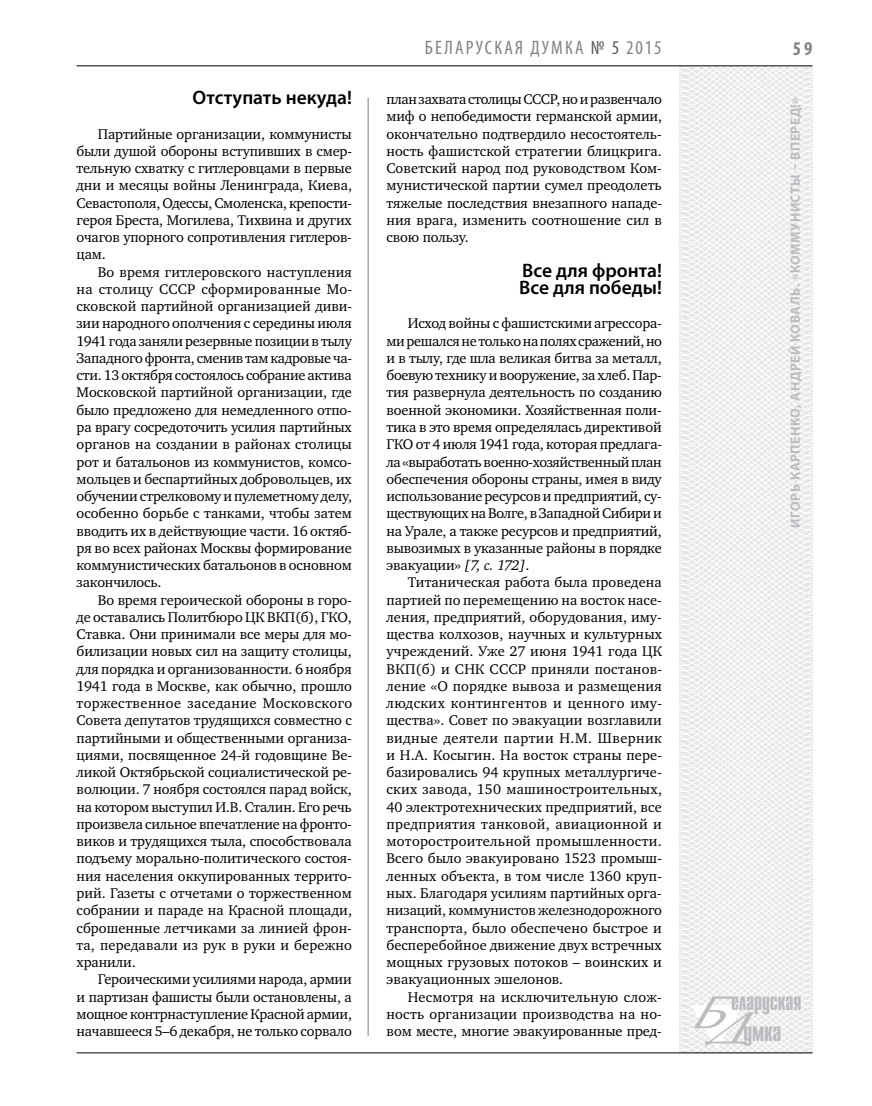
<style>
.page{position:relative;width:872px;height:1106px;background:#fff}
.page>*{position:absolute;margin:0;border:0;box-sizing:border-box;transform-origin:0 0}
.t1{font:600 19.5px/17.2px "Myriad Pro";color:#000}
.t2{font:condensed 19.5px "Myriad Pro";letter-spacing:.11em;color:#808285}
.t3{font:700 condensed 19.5px "Myriad Pro";color:#808285}
.t4{font:14.4px/17.2px "Charter C";letter-spacing:-.01em;color:#000;text-align:justify}
.t5{font:700 13.5px "Myriad Pro";letter-spacing:.04em;color:#bcbdc0}
.s1{color:#58595b}
.s2{font-style:italic}
</style>
<div class="page">
<hr style="left:368px;top:98px;width:1px;height:938px;background:#808285">
<svg style="left:621px;top:65px;width:192px;height:989px"></svg>
<svg style="left:691px;top:996px;width:109px;height:53px"></svg>
<hr style="left:77px;top:65px;width:735px;height:1px;background:#000">
<hr style="left:77px;top:1052px;width:735px;height:1px;background:#000">
<h1 class="t1" style="left:193px;top:88px;width:161px">Отступать некуда!</h1>
<p class="t4" style="left:77px;top:125px;width:277px;text-indent:21px">Партийные организации, коммунисты были душой обороны вступивших в смер&shy;тельную схватку с гитлеровцами в первые дни и месяцы войны Ленинграда, Киева, Севастополя, Одессы, Смоленска, крепости&shy;героя Бреста, Могилева, Тихвина и других очагов упорного сопротивления гитлеров&shy;цам.</p>
<p class="t4" style="left:77px;top:263px;width:277px;text-indent:21px">Во время гитлеровского наступления на столицу СССР сформированные Мо&shy;сковской партийной организацией диви&shy;зии народного ополчения с середины июля 1941 года заняли резервные позиции в тылу Западного фронта, сменив там кадровые ча&shy;сти. 13 октября состоялось собрание актива Московской партийной организации, где было предложено для немедленного отпо&shy;ра врагу сосредоточить усилия партийных органов на создании в районах столицы рот и батальонов из коммунистов, комсо&shy;мольцев и беспартийных добровольцев, их обучении стрелковому и пулеметному делу, особенно борьбе с танками, чтобы затем вводить их в действующие части. 16 октяб&shy;ря во всех районах Москвы формирование коммунистических батальонов в основном закончилось.</p>
<p class="t4" style="left:77px;top:591px;width:277px;text-indent:21px">Во время героической обороны в горо&shy;де оставались Политбюро ЦК ВКП(б), ГКО, Ставка. Они принимали все меры для мо&shy;билизации новых сил на защиту столицы, для порядка и организованности. 6 ноября 1941 года в Москве, как обычно, прошло торжественное заседание Московского Совета депутатов трудящихся совместно с партийными и общественными организа&shy;циями, посвященное 24-й годовщине Ве&shy;ликой Октябрьской социалистической ре&shy;волюции. 7 ноября состоялся парад войск, на котором выступил И.В. Сталин. Его речь произвела сильное впечатление на фронто&shy;виков и трудящихся тыла, способствовала подъему морально-политического состоя&shy;ния населения оккупированных террито&shy;рий. Газеты с отчетами о торжественном собрании и параде на Красной площади, сброшенные летчиками за линией фрон&shy;та, передавали из рук в руки и бережно хранили.</p>
<p class="t4" style="left:77px;top:971px;width:277px;text-indent:21px">Героическими усилиями народа, армии и партизан фашисты были остановлены, а мощное контрнаступление Красной армии, начавшееся 5–6 декабря, не только сорвало</p>
<h1 class="t2" style="left:425px;top:36px;width:238px">БЕЛАРУСКАЯ ДУМКА <span class="s1">№ 5</span> 2015</h1>
<h1 class="t3" style="left:793px;top:37px;width:21px">59</h1>
<p class="t4" style="left:386px;top:91px;width:277px">план захвата столицы СССР, но и развенчало миф о непобедимости германской армии, окончательно подтвердило несостоятель&shy;ность фашистской стратегии блицкрига.<br>Советский народ под руководством Ком&shy;мунистической партии сумел преодолеть тяжелые последствия внезапного нападе&shy;ния врага, изменить соотношение сил в свою пользу.</p>
<h1 class="t1" style="left:519px;top:261px;width:144px">Все для фронта!<br>Все для победы!</h1>
<p class="t4" style="left:386px;top:315px;width:277px;text-indent:21px">Исход войны с фашистскими агрессора&shy;ми решался не только на полях сражений, но и в тылу, где шла великая битва за металл, боевую технику и вооружение, за хлеб. Пар&shy;тия развернула деятельность по созданию военной экономики. Хозяйственная поли&shy;тика в это время определялась директивой ГКО от 4 июля 1941 года, которая предлага&shy;ла «выработать военно-хозяйственный план обеспечения обороны страны, имея в виду использование ресурсов и предприятий, су&shy;ществующих на Волге, в Западной Сибири и на Урале, а также ресурсов и предприятий, вывозимых в указанные районы в порядке эвакуации» <span class="s2">[7, с. 172]</span>.</p>
<p class="t4" style="left:386px;top:574px;width:277px;text-indent:21px">Титаническая работа была проведена партией по перемещению на восток насе&shy;ления, предприятий, оборудования, иму&shy;щества колхозов, научных и культурных учреждений. Уже 27 июня 1941 года ЦК ВКП(б) и СНК СССР приняли постанов&shy;ление «О порядке вывоза и размещения людских контингентов и ценного иму&shy;щества». Совет по эвакуации возглавили видные деятели партии Н.М. Шверник и Н.А. Косыгин. На восток страны пере&shy;базировались 94 крупных металлургиче&shy;ских завода, 150 машиностроительных, 40 электротехнических предприятий, все предприятия танковой, авиационной и моторостроительной промышленности.<br>Всего было эвакуировано 1523 промыш&shy;ленных объекта, в том числе 1360 круп&shy;ных. Благодаря усилиям партийных орга&shy;низаций, коммунистов железнодорожного транспорта, было обеспечено быстрое и бесперебойное движение двух встречных мощных грузовых потоков – воинских и эвакуационных эшелонов.</p>
<p class="t4" style="left:386px;top:988px;width:277px;text-indent:21px">Несмотря на исключительную слож&shy;ность организации производства на но&shy;вом месте, многие эвакуированные пред-</p>
<p class="t5" style="left:786px;top:527px;width:432px;rotate:-90deg">Игорь Карпенко, Андрей КОВАЛЬ. «Коммунисты – вперед!»</p>
</div>
